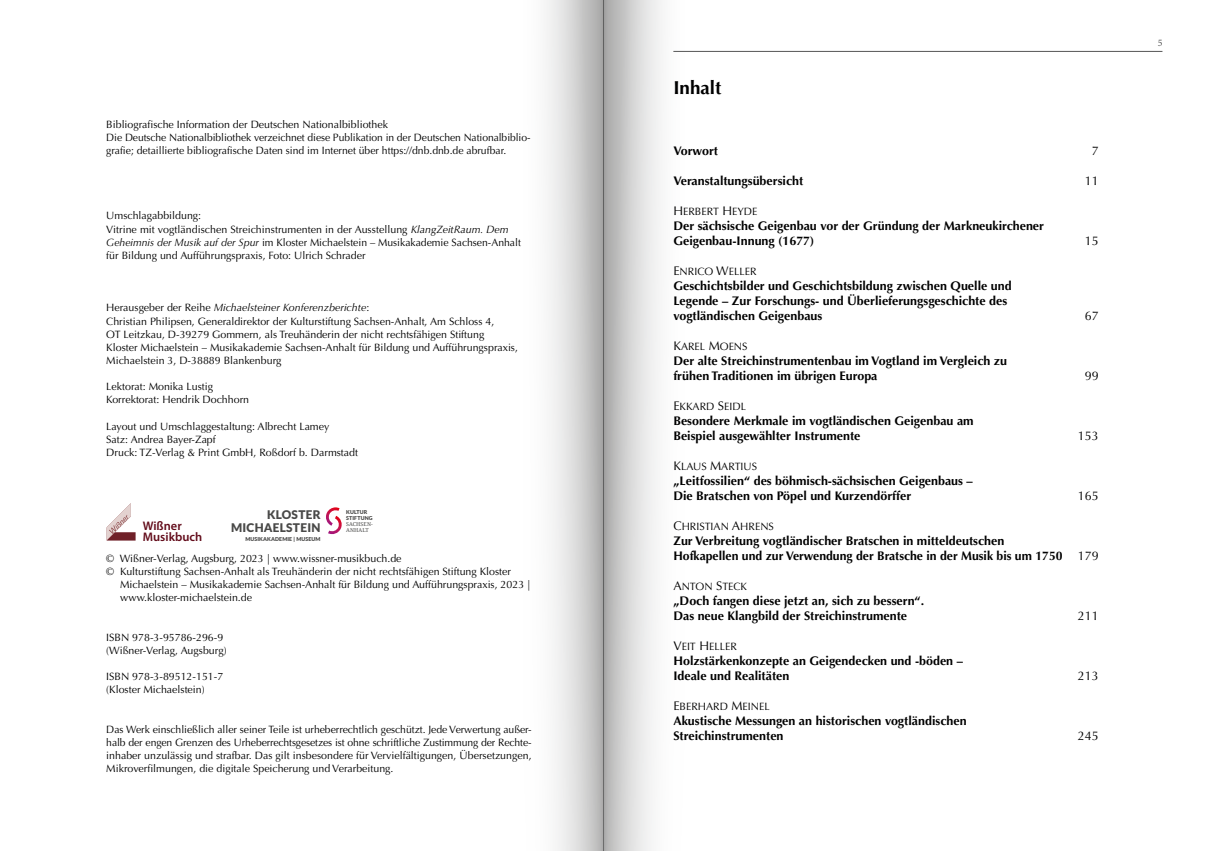
<style>
.page{position:relative;width:1205px;height:851px;background:#fff}
.page>*{position:absolute;margin:0;border:0;box-sizing:border-box;transform-origin:0 0}
.t1{font:700 18.75px "Optima LT Pro";color:#000}
.t2{font:700 12.5px/15px "Optima LT Pro";color:#000}
.t3{font:12.5px "Optima LT Pro";color:#000}
.t4{font:600 12.5px/10.8px "Myriad Pro";color:#620b1a}
.t5{font:900 11.88px/13.2px "Lato";letter-spacing:.02em;color:#494948;text-align:right}
.t6{font:10.62px/13.1px "Optima LT Pro";color:#000}
.t7{font:10.62px "Optima LT Pro Roman SC850";color:#000}
.t8{font:10px "Minion Pro";color:#565656}
.t9{font:900 5.38px/6px "Lato";letter-spacing:.02em;color:#494948}
.t10{font:5.38px/6px "Noto Serif";letter-spacing:.02em;color:#494948}
.s1{font-style:italic}
.s2{font-size:12.5px}
.s3{font-weight:400}
</style>
<div class="page">
<svg style="left:546px;top:0;width:57px;height:850px"></svg>
<svg style="left:603px;top:0;width:82px;height:850px"></svg>
<hr style="left:673px;top:51px;width:489px;height:1px;background:#565656">
<svg style="left:107px;top:503px;width:29px;height:37px"></svg>
<svg style="left:326px;top:507px;width:16px;height:28px"></svg>
<p class="t6" style="left:106px;top:117px;width:425px">Bibliografische Information der Deutschen Nationalbibliothek<br>Die Deutsche Nationalbibliothek verzeichnet diese Publikation in der Deutschen Nationalbiblio‑ grafie; detaillierte bibliografische Daten sind im Internet über https://dnb.dnb.de abrufbar.</p>
<p class="t6" style="left:106px;top:209px;width:416px">Umschlagabbildung:<br>Vitrine mit vogtländischen Streichinstrumenten in der Ausstellung <span class="s1">KlangZeitRaum. Dem Geheimnis der Musik auf der Spur</span> im Kloster Michaelstein – Musikakademie Sachsen-Anhalt für Bildung und Aufführungspraxis, Foto: Ulrich Schrader</p>
<p class="t6" style="left:106px;top:301px;width:413px">Herausgeber der Reihe <span class="s1">Michaelsteiner Konferenzberichte</span>:<br>Christian Philipsen, Generaldirektor der Kulturstiftung Sachsen-Anhalt, Am Schloss 4,<br>OT Leitzkau, D-39279 Gommern, als Treuhänderin der nicht rechtsfähigen Stiftung Kloster Michaelstein – Musikakademie Sachsen-Anhalt für Bildung und Aufführungspraxis, Michaelstein 3, D-38889 Blankenburg</p>
<p class="t6" style="left:106px;top:380px;width:144px">Lektorat: Monika Lustig<br>Korrektorat: Hendrik Dochhorn</p>
<p class="t6" style="left:106px;top:419px;width:253px">Layout und Umschlaggestaltung: Albrecht Lamey<br>Satz: Andrea Bayer-Zapf<br>Druck: TZ-Verlag &amp; Print GmbH, Roßdorf b. Darmstadt</p>
<p class="t5" style="left:231px;top:507px;width:91px">KLOSTER<br>MICHAELSTEIN</p>
<p class="t9" style="left:245px;top:535px;width:77px">MUSIKAKADEMIE | MUSEUM</p>
<p class="t9" style="left:346px;top:509px;width:28px">KULTUR<br>STIFTUNG</p>
<p class="t10" style="left:346px;top:521px;width:28px">SACHSEN-<br>ANHALT</p>
<p class="t4" style="left:143px;top:520px;width:61px">Wißner<br>Musikbuch</p>
<p class="t6" style="left:106px;top:551px;width:297px">© Wißner-Verlag, Augsburg, 2023 | www.wissner-musikbuch.de</p>
<p class="t6" style="left:106px;top:565px;width:406px">© Kulturstiftung Sachsen-Anhalt als Treuhänderin der nicht rechtsfähigen Stiftung Kloster</p>
<p class="t6" style="left:120px;top:578px;width:412px">Michaelstein – Musikakademie Sachsen-Anhalt für Bildung und Aufführungspraxis, 2023 |</p>
<p class="t6" style="left:120px;top:591px;width:133px">www.kloster-michaelstein.de</p>
<p class="t6" style="left:106px;top:630px;width:122px">ISBN 978-3-95786-296-9 (Wißner-Verlag, Augsburg)</p>
<p class="t6" style="left:106px;top:670px;width:118px">ISBN 978-3-89512-151-7 (Kloster Michaelstein)</p>
<p class="t6" style="left:106px;top:722px;width:427px;text-align:justify">Das Werk einschließlich aller seiner Teile ist urheberrechtlich geschützt. Jede Verwertung außer‑ halb der engen Grenzen des Urheberrechtsgesetzes ist ohne schriftliche Zustimmung der Rechte‑ inhaber unzulässig und strafbar. Das gilt insbesondere für Vervielfältigungen, Übersetzungen, Mikroverfilmungen, die digitale Speicherung und Verarbeitung.</p>
<h1 class="t1" style="left:673px;top:76px;width:49px">Inhalt</h1>
<p class="t2" style="left:673px;top:142px;width:46px">Vorwort</p>
<p class="t3" style="left:1091px;top:142px;width:8px">7</p>
<p class="t2" style="left:673px;top:172px;width:131px">Veranstaltungsübersicht</p>
<p class="t3" style="left:1085px;top:172px;width:15px">11</p>
<p class="t7" style="left:673px;top:204px;width:86px"><span class="s2">H</span>ERBERT <span class="s2">H</span>EYDE</p>
<p class="t2" style="left:673px;top:217px;width:372px">Der sächsische Geigenbau vor der Gründung der Markneukirchener<br>Geigenbau-Innung (1677)</p>
<p class="t3" style="left:1085px;top:232px;width:15px">15</p>
<p class="t7" style="left:673px;top:264px;width:85px"><span class="s2">E</span>NRICO <span class="s2">W</span>ELLER</p>
<p class="t2" style="left:673px;top:277px;width:340px">Geschichtsbilder und Geschichtsbildung zwischen Quelle und<br>Legende – Zur Forschungs- und Überlieferungsgeschichte des vogtländischen Geigenbaus</p>
<p class="t7" style="left:673px;top:339px;width:76px"><span class="s2">K</span>AREL <span class="s2">M</span>OENS</p>
<p class="t2" style="left:673px;top:352px;width:335px">Der alte Streichinstrumentenbau im Vogtland im Vergleich zu frühen Traditionen im übrigen Europa</p>
<p class="t7" style="left:673px;top:399px;width:74px"><span class="s2">E</span>KKARD <span class="s2">S</span>EIDL</p>
<p class="t2" style="left:673px;top:412px;width:302px">Besondere Merkmale im vogtländischen Geigenbau am<br>Beispiel ausgewählter Instrumente</p>
<p class="t7" style="left:673px;top:459px;width:85px"><span class="s2">K</span>LAUS <span class="s2">M</span>ARTIUS</p>
<p class="t2" style="left:673px;top:472px;width:301px">„Leitfossilien“ des böhmisch-sächsischen Geigenbaus –<br>Die Bratschen von Pöpel und Kurzendörffer</p>
<p class="t3" style="left:1085px;top:307px;width:15px">67</p>
<p class="t3" style="left:1085px;top:367px;width:15px">99</p>
<p class="t3" style="left:1078px;top:427px;width:22px">153</p>
<p class="t3" style="left:1078px;top:487px;width:22px">165</p>
<p class="t7" style="left:673px;top:519px;width:102px"><span class="s2">C</span>H RISTIAN <span class="s2">A</span>H RENS</p>
<p class="t2" style="left:673px;top:532px;width:427px">Zur Verbreitung vogtländischer Bratschen in mitteldeutschen<br>Hofkapellen und zur Verwendung der Bratsche in der Musik bis um 1750 <span class="s3">179</span></p>
<p class="t7" style="left:673px;top:579px;width:74px"><span class="s2">A</span>NTON <span class="s2">S</span>TECK</p>
<p class="t2" style="left:673px;top:592px;width:252px">„Doch fangen diese jetzt an, sich zu bessern“.<br>Das neue Klangbild der Streichinstrumente</p>
<p class="t3" style="left:1078px;top:607px;width:22px">211</p>
<p class="t7" style="left:673px;top:639px;width:65px"><span class="s2">V</span>EIT <span class="s2">H</span>ELLER</p>
<p class="t2" style="left:673px;top:652px;width:291px">Holzstärkenkonzepte an Geigendecken und -böden –<br>Ideale und Realitäten</p>
<p class="t7" style="left:673px;top:699px;width:98px"><span class="s2">E</span>BERHARD <span class="s2">M</span>EINEL</p>
<p class="t2" style="left:673px;top:712px;width:295px">Akustische Messungen an historischen vogtländischen<br>Streichinstrumenten</p>
<p class="t3" style="left:1078px;top:667px;width:22px">213</p>
<p class="t3" style="left:1078px;top:727px;width:22px">245</p>
<p class="t8" style="left:1157px;top:36px;width:6px">5</p>
</div>
